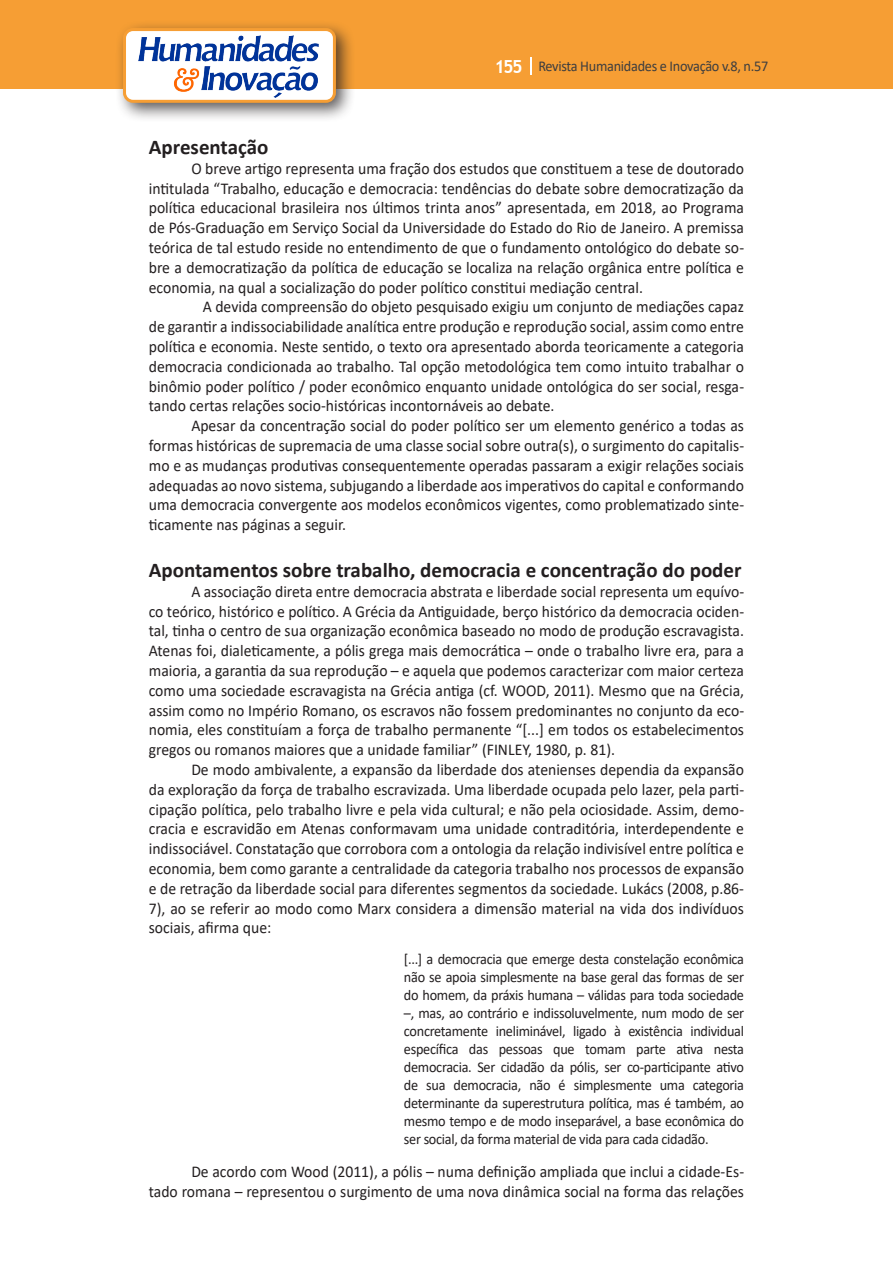
<style>
.page{position:relative;width:893px;height:1263px;background:#fff}
.page>*{position:absolute;margin:0;border:0;box-sizing:border-box;transform-origin:0 0}
.Titulo_2{font:700 21px "Calibri";color:#231f20}
.Texto{font:16.5px/19.8px "Calibri";color:#231f20;text-align:justify;scale:.95 1}
.citacao{font:15px/18px "Calibri";letter-spacing:-.02em;color:#231f20;text-align:justify;scale:.95 1}
.t1{font:15px "Calibri";letter-spacing:-.02em;color:#3e3e3f;scale:.95 1}
.s1{font-family:"Trebuchet MS";font-weight:700;font-size:18px;color:#fff}
</style>
<div class="page">
<div style="left:0;top:0;width:893px;height:88px;background:#f69e34"></div>
<svg style="left:530px;top:57px;width:2px;height:18px"></svg>
<div style="left:115px;top:20px;width:241px;height:103px;background:#231f20;opacity:.75"></div>
<div style="left:125px;top:30px;width:209px;height:71px;background:#fff;border-radius:9px"></div>
<img style="left:138px;top:35px;width:181px;height:62px">
<div style="left:123px;top:28px;width:213px;height:75px;border:3px solid #f69e34;border-radius:9px"></div>
<p class="t1" style="left:495px;top:56px;width:290px"><span class="s1">155</span> Revista Humanidades e Inovação v.8, n.57</p>
<p class="Titulo_2" style="left:149px;top:132px;width:121px">Apresentação</p>
<p class="Texto" style="left:149px;top:158px;width:628px;text-indent:43px">O breve artigo representa uma fração dos estudos que constituem a tese de doutorado intitulada “Trabalho, educação e democracia: tendências do debate sobre democratização da política educacional brasileira nos últimos trinta anos” apresentada, em 2018, ao Programa de Pós-Graduação em Serviço Social da Universidade do Estado do Rio de Janeiro. A premissa teórica de tal estudo reside no entendimento de que o fundamento ontológico do debate so&shy;bre a democratização da política de educação se localiza na relação orgânica entre política e economia, na qual a socialização do poder político constitui mediação central.</p>
<p class="Texto" style="left:149px;top:297px;width:628px;text-indent:54px">A devida compreensão do objeto pesquisado exigiu um conjunto de mediações capaz de garantir a indissociabilidade analítica entre produção e reprodução social, assim como entre política e economia. Neste sentido, o texto ora apresentado aborda teoricamente a categoria democracia condicionada ao trabalho. Tal opção metodológica tem como intuito trabalhar o binômio poder político / poder econômico enquanto unidade ontológica do ser social, resga&shy;tando certas relações socio-históricas incontornáveis ao debate.</p>
<p class="Texto" style="left:149px;top:415px;width:628px;text-indent:43px">Apesar da concentração social do poder político ser um elemento genérico a todas as formas históricas de supremacia de uma classe social sobre outra(s), o surgimento do capitalis&shy;mo e as mudanças produtivas consequentemente operadas passaram a exigir relações sociais adequadas ao novo sistema, subjugando a liberdade aos imperativos do capital e conformando uma democracia convergente aos modelos econômicos vigentes, como problematizado sinte&shy;ticamente nas páginas a seguir.</p>
<p class="Titulo_2" style="left:149px;top:555px;width:594px">Apontamentos sobre trabalho, democracia e concentração do poder</p>
<p class="Texto" style="left:149px;top:581px;width:628px;text-indent:43px">A associação direta entre democracia abstrata e liberdade social representa um equívo&shy;co teórico, histórico e político. A Grécia da Antiguidade, berço histórico da democracia ociden&shy;tal, tinha o centro de sua organização econômica baseado no modo de produção escravagista.<br>Atenas foi, dialeticamente, a pólis grega mais democrática – onde o trabalho livre era, para a maioria, a garantia da sua reprodução – e aquela que podemos caracterizar com maior certeza como uma sociedade escravagista na Grécia antiga (cf. WOOD, 2011). Mesmo que na Grécia, assim como no Império Romano, os escravos não fossem predominantes no conjunto da eco&shy;nomia, eles constituíam a força de trabalho permanente “[...] em todos os estabelecimentos gregos ou romanos maiores que a unidade familiar” (FINLEY, 1980, p. 81).</p>
<p class="Texto" style="left:149px;top:759px;width:628px;text-indent:43px">De modo ambivalente, a expansão da liberdade dos atenienses dependia da expansão da exploração da força de trabalho escravizada. Uma liberdade ocupada pelo lazer, pela parti&shy;cipação política, pelo trabalho livre e pela vida cultural; e não pela ociosidade. Assim, demo&shy;cracia e escravidão em Atenas conformavam uma unidade contraditória, interdependente e indissociável. Constatação que corrobora com a ontologia da relação indivisível entre política e economia, bem como garante a centralidade da categoria trabalho nos processos de expansão e de retração da liberdade social para diferentes segmentos da sociedade. Lukács (2008, p.86- 7), ao se referir ao modo como Marx considera a dimensão material na vida dos indivíduos sociais, afirma que:</p>
<p class="citacao" style="left:404px;top:950px;width:360px">[...] a democracia que emerge desta constelação econômica não se apoia simplesmente na base geral das formas de ser do homem, da práxis humana – válidas para toda sociedade –, mas, ao contrário e indissoluvelmente, num modo de ser concretamente ineliminável, ligado à existência individual específica das pessoas que tomam parte ativa nesta democracia. Ser cidadão da pólis, ser co-participante ativo de sua democracia, não é simplesmente uma categoria determinante da superestrutura política, mas é também, ao mesmo tempo e de modo inseparável, a base econômica do ser social, da forma material de vida para cada cidadão.</p>
<p class="Texto" style="left:149px;top:1161px;width:628px;text-align:right">De acordo com Wood (2011), a pólis – numa definição ampliada que inclui a cidade-Es-<br>tado romana – representou o surgimento de uma nova dinâmica social na forma das relações</p>
</div>
